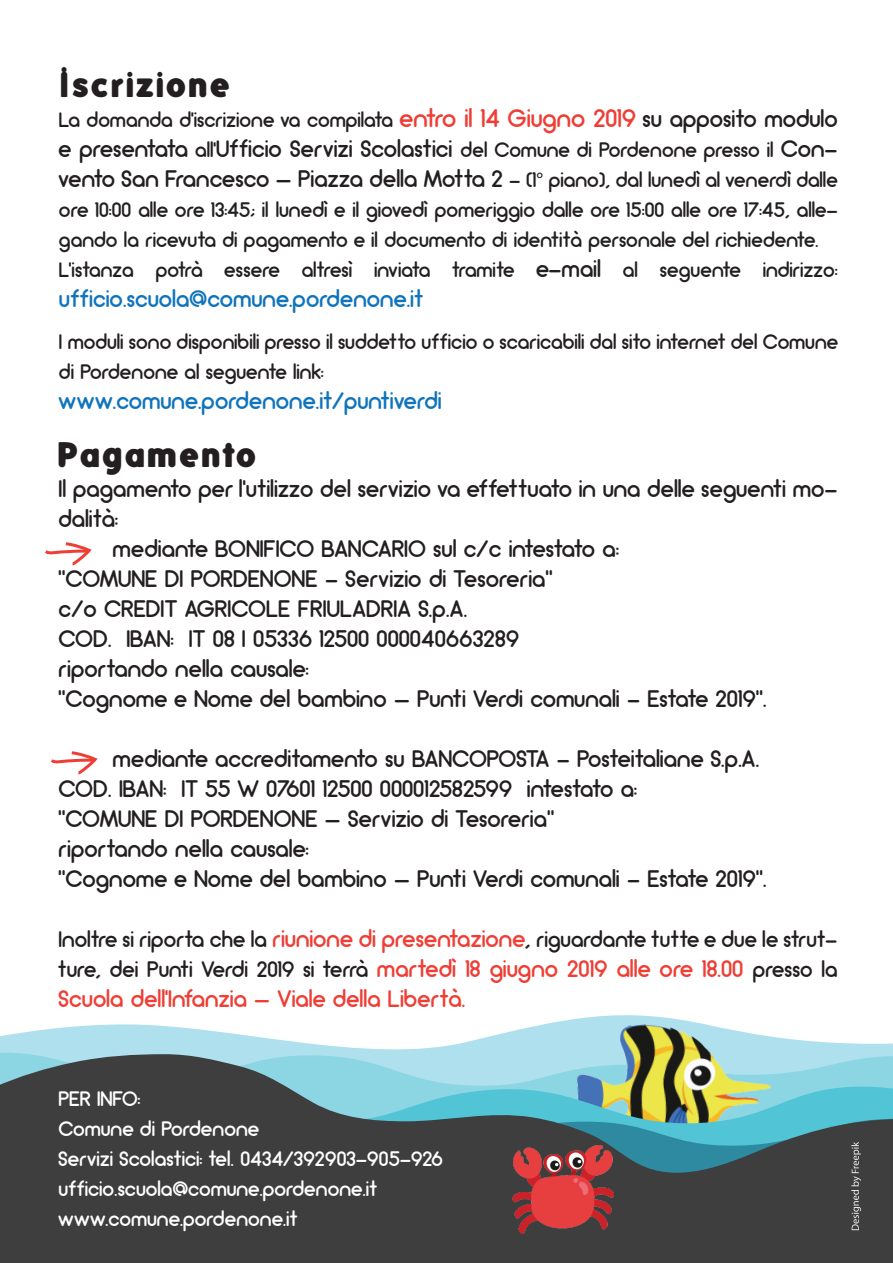
<style>
.page{position:relative;width:893px;height:1263px;background:#fff}
.page>*{position:absolute;margin:0;border:0;box-sizing:border-box;transform-origin:0 0}
.t1{font:900 34.5px "Folks";letter-spacing:.05em;color:#231f20}
.t2{font:900 34.5px "Folks";letter-spacing:.08em;color:#231f20}
.t3{font:24px/30px "Arciform";color:#231f20}
.t4{font:24px "Arciform";letter-spacing:.005em;color:#1074bc}
.t5{font:24px "Arciform";letter-spacing:.005em;color:#ee3e35}
.t6{font:22.5px/30px "Arciform";letter-spacing:.005em;color:#231f20}
.t7{font:21px/30px "Arciform";color:#231f20}
.t8{font:21px/30px "Arciform";letter-spacing:.005em;color:#fff}
.s1{font-size:25.5px;color:#ee3e35}
.s2{font-size:24px}
.s3{font-size:21px}
.s4{font-family:"Myriad Pro";font-size:21px}
.s5{font-size:24px;color:#ee3e35}
</style>
<div class="page">
<svg style="left:0;top:1015px;width:893px;height:37px"></svg>
<svg style="left:0;top:1052px;width:893px;height:2px"></svg>
<img style="left:574px;top:1017px;width:202px;height:37px">
<svg style="left:45px;top:542px;width:47px;height:23px"></svg>
<svg style="left:51px;top:751px;width:47px;height:23px"></svg>
<svg style="left:0;top:1054px;width:893px;height:209px;background:#506465"></svg>
<svg style="left:851px;top:1142px;width:10px;height:88px"></svg>
<img style="left:503px;top:1146px;width:111px;height:87px">
<h1 class="t1" style="left:59px;top:64px;width:172px">Iscrizione</h1>
<p class="t7" style="left:59px;top:104px;width:780px">La domanda d’iscrizione va compilata <span class="s1">entro il 14 Giugno 2019</span> <span class="s2">su apposito modulo</span></p>
<p class="t3" style="left:59px;top:133px;width:780px">e presentata <span class="s3">all’</span>Ufficio Servizi Scolastici <span class="s3">del Comune di Pordenone presso il</span> Con&shy;vento San Francesco – Piazza della Motta 2 <span class="s3">- (1</span><span class="s4">°</span> <span class="s3">piano), dal lunedì al venerdì dalle</span></p>
<p class="t7" style="left:59px;top:194px;width:780px">ore 10:00 alle ore 13:45; il lunedì e il giovedì pomeriggio dalle ore 15:00 alle ore 17:45, alle&shy;gando la ricevuta di pagamento e il documento di identità personale del richiedente.<br>L’istanza potrà essere altresì inviata tramite <span class="s2">e-mail</span> al seguente indirizzo:</p>
<p class="t4" style="left:59px;top:283px;width:366px">ufficio.scuola@comune.pordenone.it</p>
<p class="t7" style="left:59px;top:326px;width:780px">I moduli sono disponibili presso il suddetto ufficio o scaricabili dal sito internet del Comune di Pordenone al seguente link:</p>
<p class="t4" style="left:59px;top:385px;width:384px">www.comune.pordenone.it/puntiverdi</p>
<h1 class="t2" style="left:59px;top:434px;width:198px">Pagamento</h1>
<p class="t3" style="left:59px;top:473px;width:780px">Il pagamento per l’utilizzo del servizio va effettuato in una delle seguenti mo-</p>
<p class="t3" style="left:59px;top:503px;width:61px">dalità:</p>
<p class="t3" style="left:113px;top:533px;width:508px">mediante BONIFICO BANCARIO sul c/c intestato a:</p>
<p class="t3" style="left:59px;top:563px;width:496px">“COMUNE DI PORDENONE - Servizio di Tesoreria”</p>
<p class="t3" style="left:59px;top:593px;width:410px">c/o CREDIT AGRICOLE FRIULADRIA S.p.A.</p>
<p class="t3" style="left:59px;top:623px;width:462px">COD. IBAN: IT 08 I 05336 12500 000040663289</p>
<p class="t3" style="left:59px;top:653px;width:252px">riportando nella causale:</p>
<p class="t3" style="left:59px;top:683px;width:710px">“Cognome e Nome del bambino – Punti Verdi comunali - Estate 2019”.</p>
<p class="t3" style="left:59px;top:743px;width:710px;text-indent:54px">mediante accreditamento su BANCOPOSTA - Posteitaliane S.p.A.<br>COD. IBAN: IT 55 W 07601 12500 000012582599 intestato a:<br>“COMUNE DI PORDENONE – Servizio di Tesoreria”<br>riportando nella causale:<br>“Cognome e Nome del bambino – Punti Verdi comunali - Estate 2019”.</p>
<p class="t6" style="left:59px;top:924px;width:780px">Inoltre si riporta che la <span class="s5">riunione di presentazione</span><span class="s2">,</span> riguardante tutte e due le strut&shy;ture, dei Punti Verdi 2019 si terrà <span class="s5">martedì 18 giugno 2019 alle ore 18.00</span> presso la</p>
<p class="t5" style="left:59px;top:984px;width:408px">Scuola dell’Infanzia – Viale della Libertà.</p>
<p class="t8" style="left:58px;top:1083px;width:386px">PER INFO:<br>Comune di Pordenone<br>Servizi Scolastici: tel. 0434/392903-905-926 ufficio.scuola@comune.pordenone.it www.comune.pordenone.it</p>
</div>
